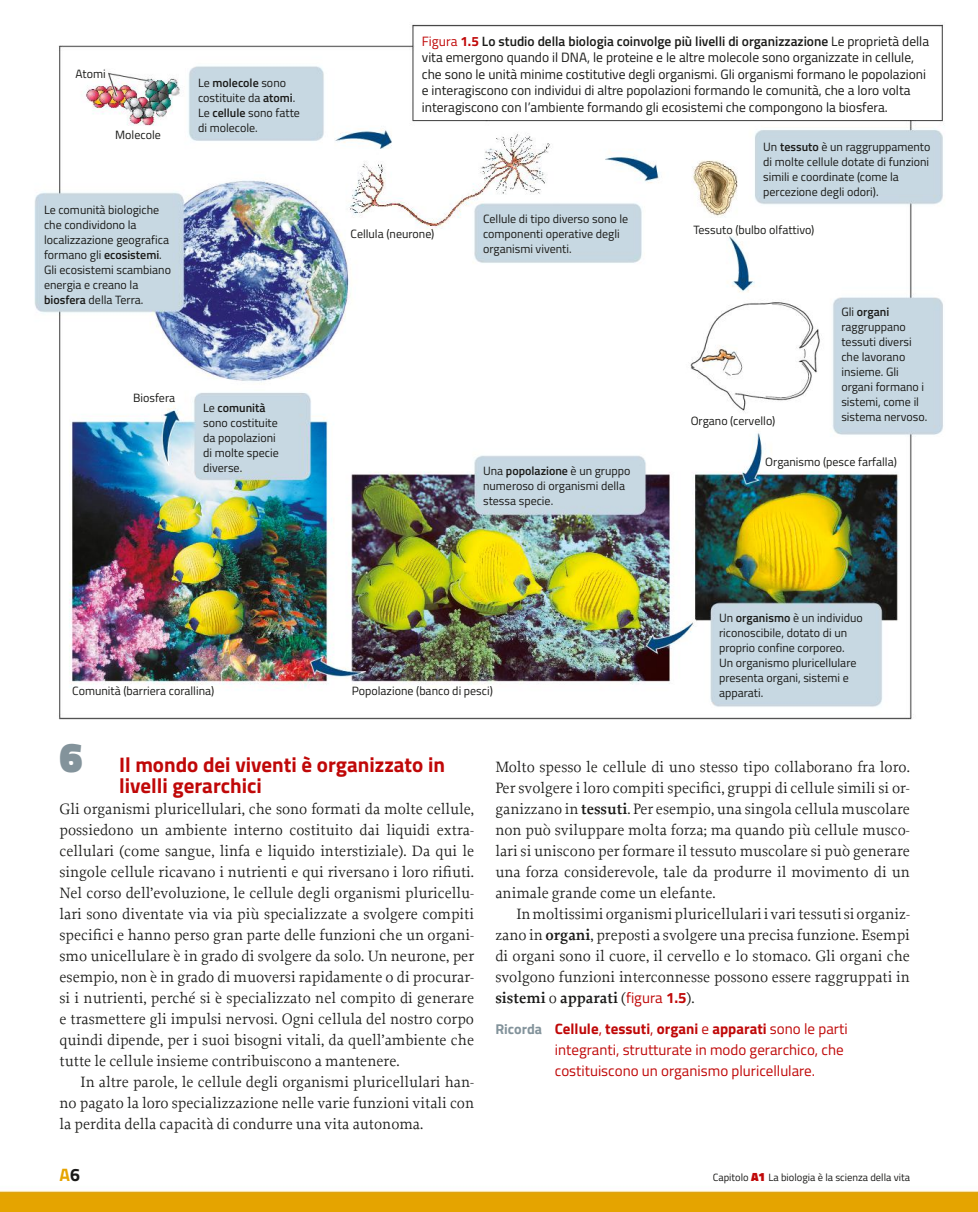
<style>
.page{position:relative;width:978px;height:1212px;background:#fff}
.page>*{position:absolute;margin:0;border:0;box-sizing:border-box;transform-origin:0 0}
.t1{font:700 21px/21px "Titillium";color:#c00808}
.t2{font:700 18px "Titillium";color:#e6a400}
.t3{font:15.75px/21px "Proforma";color:#1a1a18;text-align:justify}
.t4{font:15px/21px "Titillium";color:#c00808}
.t5{font:13.5px/16.5px "Titillium";color:#1a1a18}
.t6{font:12px/15px "Titillium";color:#1a1a18}
.t7{font:10.5px "Titillium";color:#1a1a18}
.s1{font-weight:600}
.s2{color:#c00808}
.s3{font-weight:700;color:#c00808}
.s4{font-weight:900;font-size:42px;color:#83939b}
.s5{font-family:"Titillium";font-size:15px;color:#c00808}
.s6{font-family:"Titillium";font-weight:700;font-size:15px;color:#c00808}
.s7{font-weight:700;font-size:14.25px;color:#83939b}
.s8{font-weight:700}
.s9{color:#1a1a18}
.s10{font-weight:900;font-size:12px;color:#c00808}
</style>
<div class="page">
<img style="left:0;top:24px;width:978px;height:1188px">
<p class="t6" style="left:76px;top:67px;width:32px">Atomi</p>
<p class="t6" style="left:115px;top:129px;width:47px">Molecole</p>
<p class="t6" style="left:44px;top:203px;width:128px">Le comunità biologiche che condividono la localizzazione geografica formano gli <span class="s1">ecosistemi</span>.<br>Gli ecosistemi scambiano energia e creano la <span class="s1">biosfera</span> della Terra.</p>
<p class="t6" style="left:198px;top:77px;width:103px">Le <span class="s1">molecole</span> sono costituite da <span class="s1">atomi</span>.<br>Le <span class="s1">cellule</span> sono fatte di molecole.</p>
<p class="t6" style="left:133px;top:392px;width:44px">Biosfera</p>
<p class="t6" style="left:203px;top:401px;width:77px">Le <span class="s1">comunità </span>sono costituite da popolazioni di molte specie diverse.</p>
<p class="t5" style="left:422px;top:35px;width:509px"><span class="s2">Figura</span> <span class="s3">1.5</span> <span class="s1">Lo studio della biologia coinvolge più livelli di organizzazione</span> Le proprietà della vita emergono quando il DNA, le proteine e le altre molecole sono organizzate in cellule, che sono le unità minime costitutive degli organismi. Gli organismi formano le popolazioni e interagiscono con individui di altre popolazioni formando le comunità, che a loro volta interagiscono con l’ambiente formando gli ecosistemi che compongono la biosfera.</p>
<p class="t6" style="left:763px;top:140px;width:169px">Un <span class="s1">tessuto</span> è un raggruppamento di molte cellule dotate di funzioni simili e coordinate (come la percezione degli odori).</p>
<p class="t6" style="left:483px;top:212px;width:147px">Cellule di tipo diverso sono le componenti operative degli organismi viventi.</p>
<p class="t6" style="left:350px;top:228px;width:85px">Cellula (neurone)</p>
<p class="t6" style="left:693px;top:223px;width:123px">Tessuto (bulbo olfattivo)</p>
<p class="t6" style="left:483px;top:464px;width:149px">Una <span class="s1">popolazione</span> è un gruppo numeroso di organismi della stessa specie.</p>
<p class="t6" style="left:841px;top:306px;width:87px">Gli <span class="s1">organi </span>raggruppano tessuti diversi che lavorano insieme. Gli organi formano i sistemi, come il sistema nervoso.</p>
<p class="t6" style="left:691px;top:414px;width:86px">Organo (cervello)</p>
<p class="t6" style="left:765px;top:456px;width:133px">Organismo (pesce farfalla)</p>
<p class="t6" style="left:72px;top:685px;width:144px">Comunitˆ (barriera corallina)</p>
<p class="t6" style="left:352px;top:685px;width:143px">Popolazione (banco di pesci)</p>
<p class="t6" style="left:719px;top:611px;width:145px">Un <span class="s1">organismo</span> è un individuo riconoscibile, dotato di un proprio confine corporeo.<br>Un organismo pluricellulare presenta organi, sistemi e apparati.</p>
<h1 class="t1" style="left:119px;top:756px;width:328px;text-indent:-60px"><span class="s4">6</span> Il mondo dei viventi è organizzato in livelli gerarchici</h1>
<p class="t3" style="left:60px;top:799px;width:416px">Gli organismi pluricellulari, che sono formati da molte cellule, possiedono un ambiente interno costituito dai liquidi extra&shy;cellulari (come sangue, linfa e liquido interstiziale). Da qui le singole cellule ricavano i nutrienti e qui riversano i loro rifuti.<br>Nel corso dell’evoluzione, le cellule degli organismi pluricellu&shy;lari sono diventate via via più specializzate a svolgere compiti specifci e hanno perso gran parte delle funzioni che un organi&shy;smo unicellulare è in grado di svolgere da solo. Un neurone, per esempio, non è in grado di muoversi rapidamente o di procurar&shy;si i nutrienti, perché si è specializzato nel compito di generare e trasmettere gli impulsi nervosi. Ogni cellula del nostro corpo quindi dipende, per i suoi bisogni vitali, da quell’ambiente che tutte le cellule insieme contribuiscono a mantenere.</p>
<p class="t3" style="left:60px;top:1072px;width:416px;text-indent:21px">In altre parole, le cellule degli organismi pluricellulari han&shy;no pagato la loro specializzazione nelle varie funzioni vitali con la perdita della capacità di condurre una vita autonoma.</p>
<p class="t3" style="left:495px;top:757px;width:416px">Molto spesso le cellule di uno stesso tipo collaborano fra loro.<br>Per svolgere i loro compiti specifci, gruppi di cellule simili si or&shy;ganizzano in <span class="s1">tessuti</span>. Per esempio, una singola cellula muscolare non può sviluppare molta forza; ma quando più cellule musco&shy;lari si uniscono per formare il tessuto muscolare si può generare una forza considerevole, tale da produrre il movimento di un animale grande come un elefante.</p>
<p class="t3" style="left:495px;top:904px;width:416px;text-indent:21px">In moltissimi organismi pluricellulari i vari tessuti si organiz&shy;zano in <span class="s1">organi</span>, preposti a svolgere una precisa funzione. Esempi di organi sono il cuore, il cervello e lo stomaco. Gli organi che svolgono funzioni interconnesse possono essere raggruppati in <span class="s1">sistemi</span> o <span class="s1">apparati</span> (<span class="s5">figura</span> <span class="s6">1.5</span>).</p>
<p class="t4" style="left:555px;top:1020px;width:294px;text-indent:-60px"><span class="s7">Ricorda</span> <span class="s8">Cellule</span>, <span class="s8">tessuti</span>, <span class="s8">organi</span> e <span class="s8">apparati</span> sono le parti integranti, strutturate in modo gerarchico, che costituiscono un organismo pluricellulare.</p>
<p class="t2" style="left:60px;top:1169px;width:22px">A<span class="s9">6</span></p>
<p class="t7" style="left:713px;top:1174px;width:199px">Capitolo <span class="s10">A1</span> La biologia è la scienza della vita</p>
</div>
